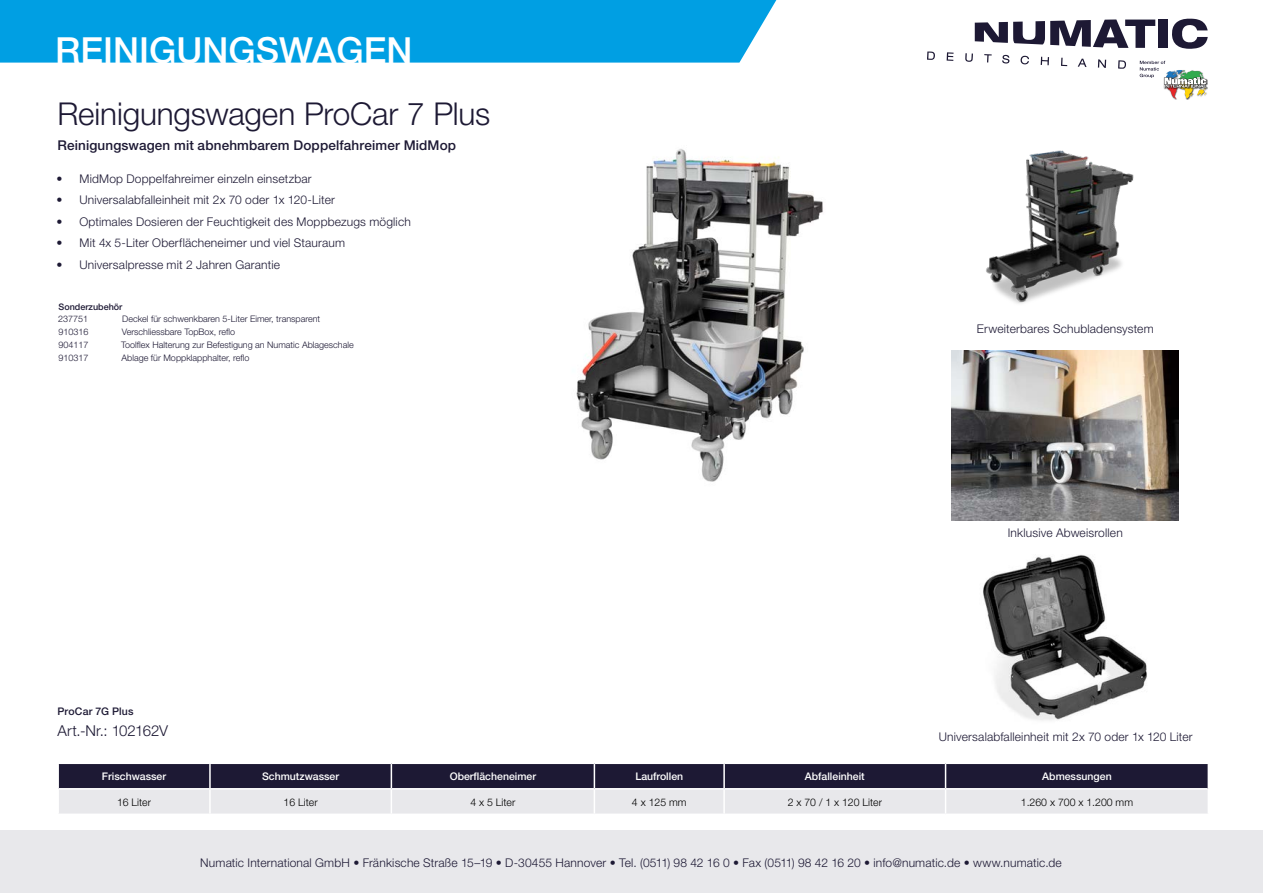
<style>
.page{position:relative;width:1263px;height:893px;background:#fff}
.page>*{position:absolute;margin:0;border:0;box-sizing:border-box;transform-origin:0 0}
.t1{font:500 36px "Helvetica Neue";color:#fff}
.Titel{font:300 31.5px "Helvetica Neue";letter-spacing:-.005em;color:#1d1934}
.t2{font:300 15px "Helvetica Neue";letter-spacing:-.005em;color:#1d1934}
.Titel-2{font:500 13.5px "Helvetica Neue";letter-spacing:.01em;color:#1d1934}
.Produktbezeichnung{font:300 12px "Helvetica Neue";letter-spacing:.015em;color:#1d1934}
.t3{font:500 10.5px "Helvetica Neue";color:#fff}
.t4{font:300 10.5px "Helvetica Neue";color:#000}
.t5{font:500 10.5px "Helvetica Neue";letter-spacing:.015em;color:#1d1934}
.tabelle_text{font:300 9px "Helvetica Neue";color:#1d1934}
.tabelle_artnr{font:300 9px "Helvetica Neue";color:#1d1934}
.tabelle_artnr-2{font:500 9px "Helvetica Neue";color:#1d1934}
</style>
<div class="page">
<svg style="left:927px;top:52px;width:8px;height:8px"></svg>
<svg style="left:947px;top:52px;width:6px;height:9px"></svg>
<svg style="left:965px;top:19px;width:243px;height:80px"></svg>
<div style="left:0;top:831px;width:1263px;height:62px;background:#e8e8eb"></div>
<div style="left:0;top:0;width:776px;height:63px;background:#009fe3"></div>
<svg style="left:58px;top:763px;width:1150px;height:51px;background:#8a8896"></svg>
<img style="left:952px;top:350px;width:227px;height:170px">
<img style="left:983px;top:554px;width:164px;height:167px">
<img style="left:986px;top:150px;width:148px;height:154px">
<img style="left:576px;top:149px;width:247px;height:333px">
<p class="t1" style="left:55px;top:29px;width:359px">REINIGUNGSWAGEN</p>
<p class="Titel" style="left:57px;top:94px;width:434px">Reinigungswagen ProCar 7 Plus</p>
<p class="Titel-2" style="left:57px;top:138px;width:400px">Reinigungswagen mit abnehmbarem Doppelfahreimer MidMop</p>
<p class="Produktbezeichnung" style="left:57px;top:171px;width:256px">• MidMop Doppelfahreimer einzeln einsetzbar</p>
<p class="Produktbezeichnung" style="left:57px;top:193px;width:280px">• Universalabfalleinheit mit 2x 70 oder 1x 120-Liter</p>
<p class="Produktbezeichnung" style="left:57px;top:214px;width:356px">• Optimales Dosieren der Feuchtigkeit des Moppbezugs möglich</p>
<p class="Produktbezeichnung" style="left:57px;top:236px;width:290px">• Mit 4x 5-Liter Oberflächeneimer und viel Stauraum</p>
<p class="Produktbezeichnung" style="left:57px;top:257px;width:225px">• Universalpresse mit 2 Jahren Garantie</p>
<p class="tabelle_artnr-2" style="left:58px;top:302px;width:65px">Sonderzubehör</p>
<p class="tabelle_artnr" style="left:58px;top:314px;width:32px">237751</p>
<p class="tabelle_text" style="left:122px;top:314px;width:200px">Deckel für schwenkbaren 5-Liter Eimer, transparent</p>
<p class="tabelle_artnr" style="left:58px;top:326px;width:32px">910316</p>
<p class="tabelle_text" style="left:122px;top:326px;width:115px">Verschliessbare TopBox, reflo</p>
<p class="tabelle_artnr" style="left:58px;top:339px;width:32px">904117</p>
<p class="tabelle_text" style="left:121px;top:339px;width:234px">Toolflex Halterung zur Befestigung an Numatic Ablageschale</p>
<p class="tabelle_artnr" style="left:58px;top:352px;width:32px">910317</p>
<p class="tabelle_text" style="left:122px;top:352px;width:129px">Ablage für Moppklapphalter, reflo</p>
<p class="t5" style="left:57px;top:705px;width:78px">ProCar 7G Plus</p>
<p class="t2" style="left:57px;top:722px;width:112px">Art.-Nr.: 102162V</p>
<p class="Produktbezeichnung" style="left:977px;top:321px;width:178px">Erweiterbares Schubladensystem</p>
<p class="Produktbezeichnung" style="left:1008px;top:525px;width:116px">Inklusive Abweisrollen</p>
<p class="Produktbezeichnung" style="left:939px;top:730px;width:255px">Universalabfalleinheit mit 2x 70 oder 1x 120 Liter</p>
<p class="t3" style="left:102px;top:770px;width:66px">Frischwasser</p>
<p class="t3" style="left:262px;top:770px;width:79px">Schmutzwasser</p>
<p class="t3" style="left:450px;top:770px;width:88px">Oberflächeneimer</p>
<p class="t3" style="left:635px;top:770px;width:49px">Laufrollen</p>
<p class="t3" style="left:805px;top:770px;width:61px">Abfalleinheit</p>
<p class="t3" style="left:1042px;top:770px;width:71px">Abmessungen</p>
<p class="t4" style="left:117px;top:795px;width:36px">16 Liter</p>
<p class="t4" style="left:284px;top:795px;width:36px">16 Liter</p>
<p class="t4" style="left:470px;top:795px;width:46px">4 x 5 Liter</p>
<p class="t4" style="left:632px;top:795px;width:56px">4 x 125 mm</p>
<p class="t4" style="left:788px;top:795px;width:96px">2 x 70 / 1 x 120 Liter</p>
<p class="t4" style="left:1021px;top:795px;width:114px">1.260 x 700 x 1.200 mm</p>
<p class="Produktbezeichnung" style="left:200px;top:855px;width:863px">Numatic International GmbH • Fränkische Straße 15–19 • D-30455 Hannover • Tel. (0511) 98 42 16 0 • Fax (0511) 98 42 16 20 • info@numatic.de • www.numatic.de</p>
</div>
